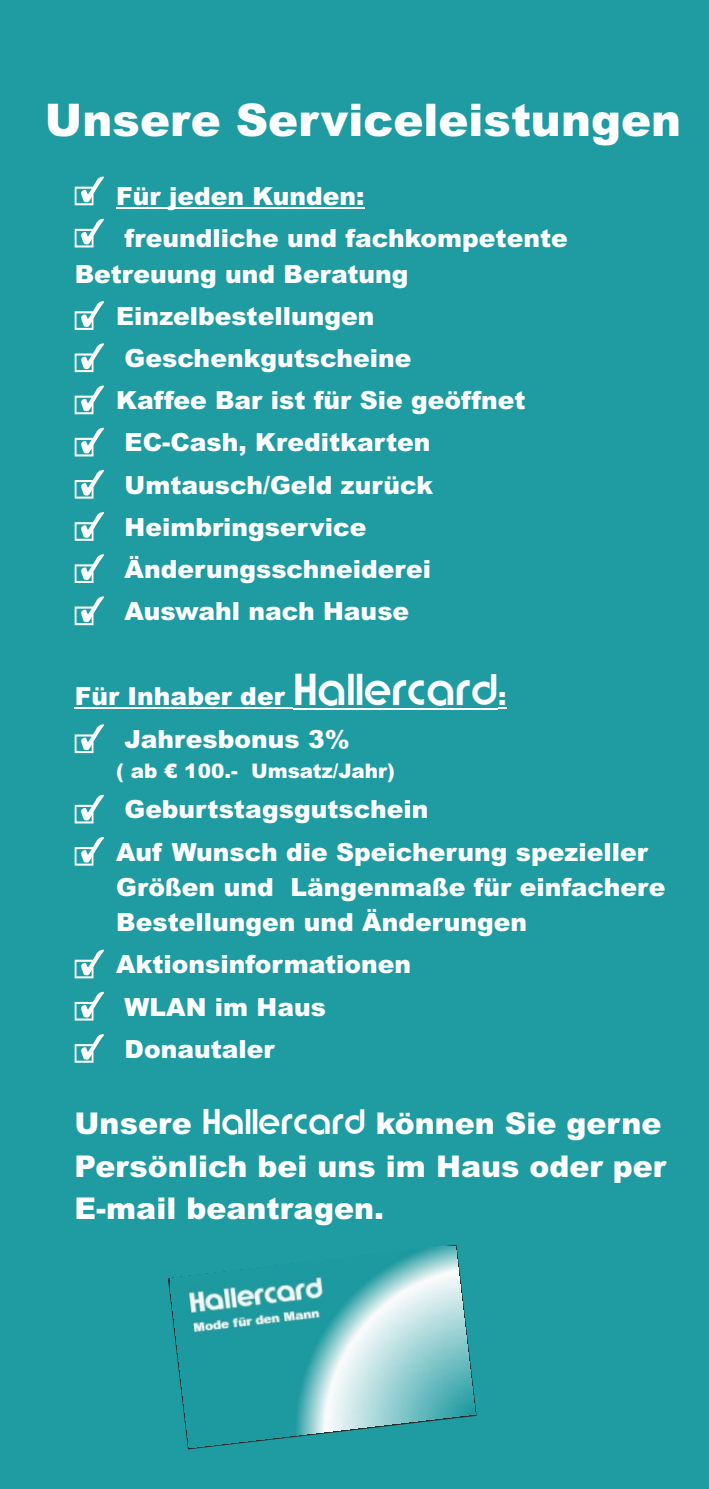
<style>
.page{position:relative;width:709px;height:1489px;background:#fff}
.page>*{position:absolute;margin:0;border:0;box-sizing:border-box;transform-origin:0 0}
.t1{font:900 45px "Arial";color:#fefefe}
.t2{font:900 30px/42.2px "Arial";color:#fefefe}
.t3{font:900 25px/42.2px "Arial";color:#fefefe}
.t4{font:900 20px "Arial";color:#fefefe}
.s1{font-family:"Brandish";font-weight:400;font-size:37.5px}
.s2{font-family:"Brandish";font-weight:400}
</style>
<div class="page">
<div style="left:0;top:0;width:709px;height:1488px;background:#1e9ca2"></div>
<hr style="left:116px;top:207px;width:248px;height:2px;background:#fefefe">
<hr style="left:75px;top:707px;width:218px;height:1px;background:#fefefe">
<hr style="left:293px;top:708px;width:205px;height:2px;background:#fefefe">
<img style="left:170px;top:1245px;width:305px;height:202px">
<h1 class="t1" style="left:45px;top:104px;width:637px">Unsere Serviceleistungen</h1>
<p class="t3" style="left:125px;top:178px;width:444px;text-indent:-8px">Für jeden Kunden:<br>freundliche und fachkompetente</p>
<p class="t3" style="left:75px;top:255px;width:335px">Betreuung und Beratung</p>
<p class="t3" style="left:116px;top:297px;width:260px">Einzelbestellungen</p>
<p class="t3" style="left:125px;top:339px;width:288px">Geschenkgutscheine</p>
<p class="t3" style="left:116px;top:382px;width:411px">Kaffee Bar ist für Sie geöffnet</p>
<p class="t3" style="left:125px;top:424px;width:307px">EC-Cash, Kreditkarten</p>
<p class="t3" style="left:125px;top:466px;width:310px">Umtausch/Geld zurück</p>
<p class="t3" style="left:125px;top:508px;width:243px">Heimbringservice</p>
<p class="t3" style="left:125px;top:550px;width:308px">Änderungsschneiderei</p>
<p class="t3" style="left:125px;top:592px;width:286px">Auswahl nach Hause</p>
<p class="t3" style="left:125px;top:677px;width:383px;line-height:43px;text-indent:-50px">Für Inhaber der <span class="s1">Hallercard</span>:<br>Jahresbonus 3%</p>
<p class="t4" style="left:116px;top:763px;width:280px">( ab € 100.- Umsatz/Jahr)</p>
<p class="t3" style="left:116px;top:791px;width:533px;text-indent:8px">Geburtstagsgutschein<br>Auf Wunsch die Speicherung spezieller</p>
<p class="t3" style="left:116px;top:872px;width:550px;line-height:35.2px">Größen und Längenmaße für einfachere<br>Bestellungen und Änderungen</p>
<p class="t3" style="left:125px;top:945px;width:288px;text-indent:-8px">Aktionsinformationen<br>WLAN im Haus<br>Donautaler</p>
<p class="t2" style="left:75px;top:1105px;width:593px">Unsere <span class="s2">Hallercard</span> können Sie gerne<br>Persönlich bei uns im Haus oder per<br>E-mail beantragen.</p>
</div>
